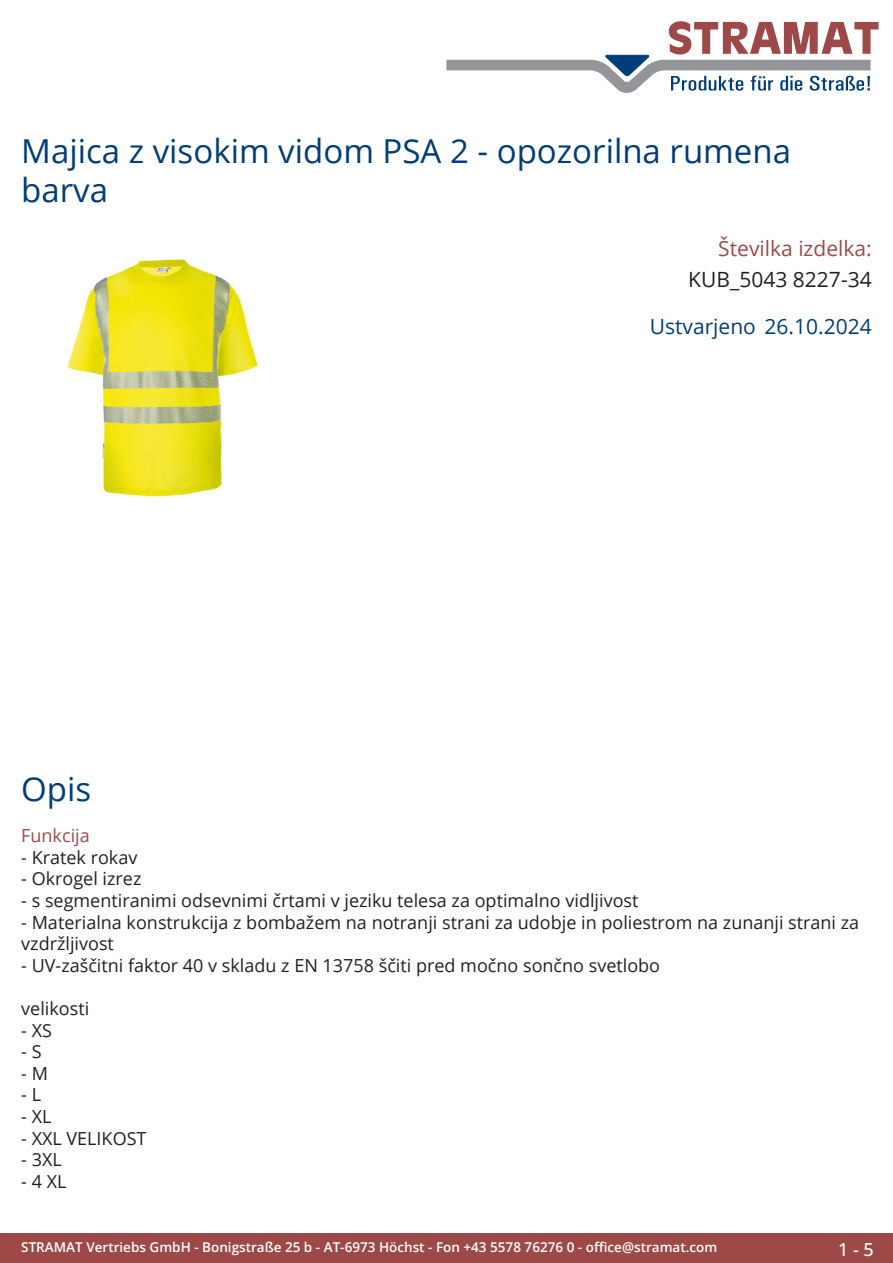
<style>
.page{position:relative;width:893px;height:1263px;background:#fff}
.page>*{position:absolute;margin:0;border:0;box-sizing:border-box;transform-origin:0 0}
.Produkttitel{font:33px/39.6px "Open Sans";color:#003d78}
.Erstellungsdatum{font:21px "Open Sans";color:#003d78}
.TechDaten_Überschrif{font:21px "Open Sans";color:#9c4948}
.TechDaten_Inhalt{font:21px "Open Sans";color:#231f20}
.Beschreibung_Text{font:18px/21.6px "Open Sans";color:#231f20}
.Beschreibung_Text-2{font:18px "Open Sans";color:#9c4948}
.t1{font:500 18px "Open Sans";color:#fff}
.t2{font:600 13.5px "Open Sans";color:#fff}
</style>
<div class="page">
<div style="left:0;top:1233px;width:893px;height:30px;background:#9c4948"></div>
<svg style="left:446px;top:21px;width:433px;height:72px"></svg>
<img style="left:67px;top:258px;width:191px;height:239px">
<p class="Produkttitel" style="left:21px;top:130px;width:771px">Majica z visokim vidom PSA 2 - opozorilna rumena barva</p>
<p class="TechDaten_Überschrif" style="left:718px;top:234px;width:155px">Številka izdelka:</p>
<p class="TechDaten_Inhalt" style="left:688px;top:265px;width:185px">KUB_5043 8227-34</p>
<p class="Erstellungsdatum" style="left:650px;top:312px;width:223px">Ustvarjeno 26.10.2024</p>
<p class="Produkttitel" style="left:21px;top:768px;width:72px">Opis</p>
<p class="Beschreibung_Text-2" style="left:21px;top:823px;width:70px">Funkcija</p>
<p class="Beschreibung_Text" style="left:21px;top:846px;width:118px">- Kratek rokav</p>
<p class="Beschreibung_Text" style="left:21px;top:867px;width:122px">- Okrogel izrez</p>
<p class="Beschreibung_Text" style="left:21px;top:889px;width:619px">- s segmentiranimi odsevnimi črtami v jeziku telesa za optimalno vidljivost</p>
<p class="Beschreibung_Text" style="left:21px;top:911px;width:839px">- Materialna konstrukcija z bombažem na notranji strani za udobje in poliestrom na zunanji strani za vzdržljivost</p>
<p class="Beschreibung_Text" style="left:21px;top:954px;width:640px">- UV-zaščitni faktor 40 v skladu z EN 13758 ščiti pred močno sončno svetlobo</p>
<p class="Beschreibung_Text" style="left:21px;top:997px;width:70px">velikosti</p>
<p class="Beschreibung_Text" style="left:21px;top:1019px;width:32px">- XS</p>
<p class="Beschreibung_Text" style="left:21px;top:1040px;width:22px">- S</p>
<p class="Beschreibung_Text" style="left:21px;top:1062px;width:28px">- M</p>
<p class="Beschreibung_Text" style="left:21px;top:1083px;width:21px">- L</p>
<p class="Beschreibung_Text" style="left:21px;top:1105px;width:32px">- XL</p>
<p class="Beschreibung_Text" style="left:21px;top:1127px;width:127px">- XXL VELIKOST</p>
<p class="Beschreibung_Text" style="left:21px;top:1148px;width:42px">- 3XL</p>
<p class="Beschreibung_Text" style="left:21px;top:1170px;width:47px">- 4 XL</p>
<p class="t2" style="left:21px;top:1238px;width:698px">STRAMAT Vertriebs GmbH - Bonigstraße 25 b - AT-6973 Höchst - Fon +43 5578 76276 0 - office@stramat.com</p>
<p class="t1" style="left:838px;top:1237px;width:37px">1 - 5</p>
</div>
